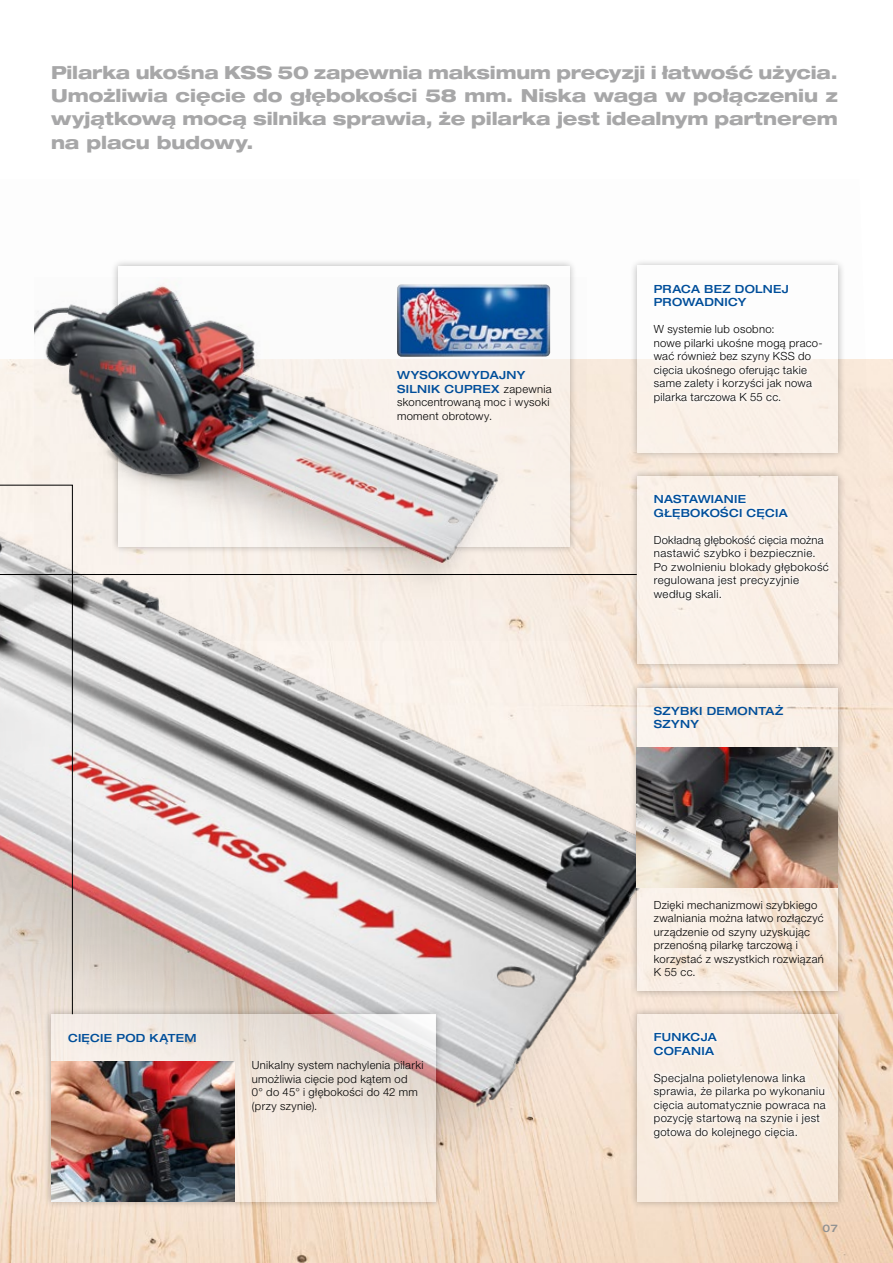
<style>
.page{position:relative;width:893px;height:1263px;background:#fff}
.page>*{position:absolute;margin:0;border:0;box-sizing:border-box;transform-origin:0 0}
.t1{font:800 expanded 18px/23.4px "Helvetica Neue LT Pro";letter-spacing:-.005em;color:#a7a7a8;text-align:justify}
.t2{font:300 11.25px/13.5px "Helvetica Neue LT Pro";letter-spacing:.03em;color:#000}
.t3{font:500 expanded 11.25px/13.5px "Helvetica Neue LT Pro";letter-spacing:.025em;color:#004e9a}
.t4{font:500 expanded 10.5px "Helvetica Neue LT Pro";color:#919292}
.s1{font-weight:500;font-stretch:expanded;color:#004e9a}
</style>
<div class="page">
<img style="left:0;top:359px;width:893px;height:904px">
<div style="left:44px;top:1007px;width:400px;height:202px;background:#000;opacity:.7"></div>
<svg style="left:51px;top:1014px;width:385px;height:187px;background:#eee3d9"></svg>
<svg style="left:357px;top:1014px;width:79px;height:37px"></svg>
<svg style="left:0;top:484px;width:73px;height:531px;background:#dad2cf"></svg>
<hr style="left:0;top:574px;width:637px;height:1px;background:#000">
<div style="left:110px;top:258px;width:467px;height:296px;background:#000;opacity:.7"></div>
<div style="left:118px;top:266px;width:452px;height:280px;background:#fff"></div>
<div style="left:629px;top:468px;width:217px;height:203px;background:#000;opacity:.7"></div>
<div style="left:637px;top:476px;width:201px;height:187px;background:#faf0e7"></div>
<div style="left:629px;top:258px;width:217px;height:203px;background:#000;opacity:.7"></div>
<div style="left:637px;top:266px;width:201px;height:187px;background:linear-gradient(to bottom,#feffff,#f9ede2)"></div>
<div style="left:629px;top:680px;width:217px;height:319px;background:#000;opacity:.7"></div>
<svg style="left:637px;top:688px;width:201px;height:303px;background:#f8ece2"></svg>
<img style="left:51px;top:1061px;width:184px;height:140px">
<img style="left:637px;top:747px;width:201px;height:141px">
<div style="left:629px;top:1006px;width:217px;height:203px;background:#000;opacity:.7"></div>
<svg style="left:637px;top:1014px;width:201px;height:187px;background:#f7e9dc"></svg>
<img style="left:34px;top:277px;width:553px;height:363px">
<div style="left:649px;top:532px;width:184px;height:72px;background:#fbf3ed"></div>
<svg style="left:649px;top:1069px;width:181px;height:73px;fill:#f9f0e7"></svg>
<div style="left:649px;top:321px;width:177px;height:86px;background:linear-gradient(to right,#fcf9f6,#fcf7f3)"></div>
<div style="left:650px;top:491px;width:142px;height:32px;background:#fbf4ee"></div>
<div style="left:650px;top:1029px;width:71px;height:30px;background:#fbf4ed"></div>
<div style="left:650px;top:281px;width:142px;height:30px;background:#fff"></div>
<h1 class="t1" style="left:51px;top:60px;width:788px">Pilarka ukośna KSS 50 zapewnia maksimum precyzji i łatwość użycia.<br>Umożliwia cięcie do głębokości 58 mm. Niska waga w połączeniu z wyjątkową mocą silnika sprawia, że pilarka jest idealnym partnerem na placu budowy.</h1>
<p class="t2" style="left:397px;top:368px;width:156px"><span class="s1">WYSOKOWYDAJNY<br>SILNIK CUPREX</span> zapewnia skoncentrowaną moc i wysoki moment obrotowy.</p>
<p class="t3" style="left:68px;top:1030px;width:130px">CIĘCIE POD KĄTEM</p>
<p class="t2" style="left:252px;top:1058px;width:173px">Unikalny system nachylenia pilarki umożliwia cięcie pod kątem od<br>0° do 45° i głębokości do 42 mm (przy szynie).</p>
<p class="t3" style="left:654px;top:282px;width:137px">PRACA BEZ DOLNEJ<br>PROWADNICY</p>
<p class="t2" style="left:654px;top:322px;width:170px">W systemie lub osobno:<br>nowe pilarki ukośne mogą praco&shy;wać również bez szyny KSS do cięcia ukośnego oferując takie same zalety i korzyści jak nowa pilarka tarczowa K 55 cc.</p>
<p class="t3" style="left:654px;top:492px;width:135px">NASTAWIANIE<br>GŁĘBOKOŚCI CĘCIA</p>
<p class="t2" style="left:654px;top:533px;width:177px">Dokładną głębokość cięcia można nastawić szybko i bezpiecznie.<br>Po zwolnieniu blokady głębokość regulowana jest precyzyjnie według skali.</p>
<p class="t3" style="left:654px;top:704px;width:131px">SZYBKI DEMONTAŻ<br>SZYNY</p>
<p class="t2" style="left:654px;top:897px;width:172px">Dzięki mechanizmowi szybkiego zwalniania moż na łatwo rozłączyć urządzenie od szyny uzyskując przenośną pilarkę tarczową i korzystać z wszystkich rozwiązań<br>K 55 cc.</p>
<p class="t3" style="left:654px;top:1030px;width:64px">FUNKCJA<br>COFANIA</p>
<p class="t2" style="left:654px;top:1071px;width:173px">Specjalna polietylenowa linka sprawia, że pilarka po wykonaniu cięcia automatycznie powraca na pozycję startową na szynie i jest gotowa do kolejnego cięcia.</p>
<p class="t4" style="left:822px;top:1222px;width:17px">07</p>
</div>
